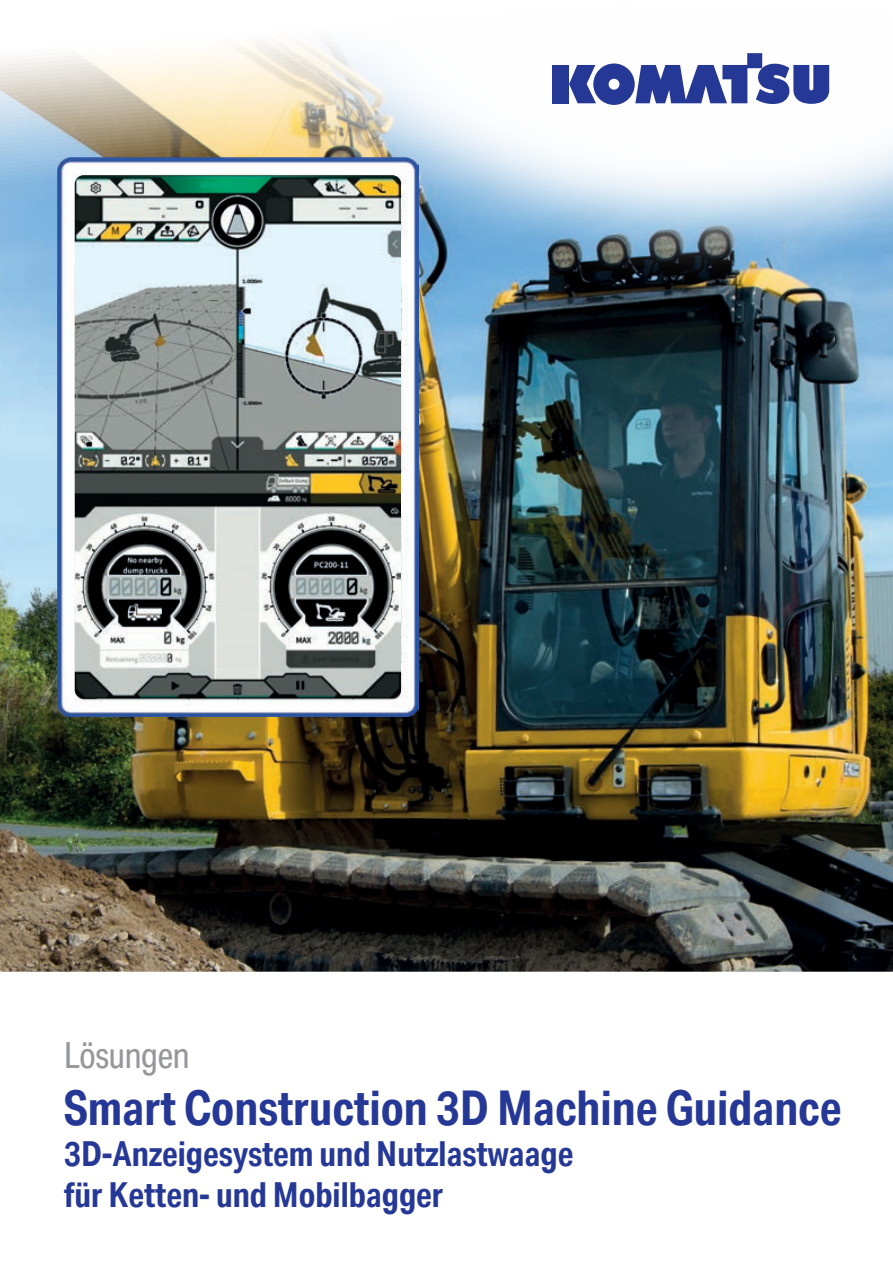
<style>
.page{position:relative;width:893px;height:1263px;background:#fff}
.page>*{position:absolute;margin:0;border:0;box-sizing:border-box;transform-origin:0 0}
.t1{font:700 48px "Aktiv Grotesk Cd";color:#263895}
.t2{font:36px "Aktiv Grotesk Cd";letter-spacing:-.02em;color:#95979a}
.t3{font:700 34.5px/41.4px "Aktiv Grotesk Cd";color:#263895}
</style>
<div class="page">
<img style="left:0;top:53px;width:893px;height:919px">
<img style="left:178px;top:50px;width:33px;height:107px">
<img style="left:211px;top:40px;width:682px;height:258px">
<div style="left:553px;top:65px;width:16px;height:38px;background:#263895"></div>
<svg style="left:569px;top:53px;width:260px;height:52px"></svg>
<img style="left:57px;top:157px;width:362px;height:559px">
<img style="left:75px;top:175px;width:326px;height:523px">
<p class="t2" style="left:64px;top:1034px;width:128px">Lösungen</p>
<h1 class="t1" style="left:64px;top:1080px;width:779px">Smart Construction 3D Machine Guidance</h1>
<p class="t3" style="left:64px;top:1133px;width:511px">3D-Anzeigesystem und Nutzlastwaage für Ketten- und Mobilbagger</p>
</div>
